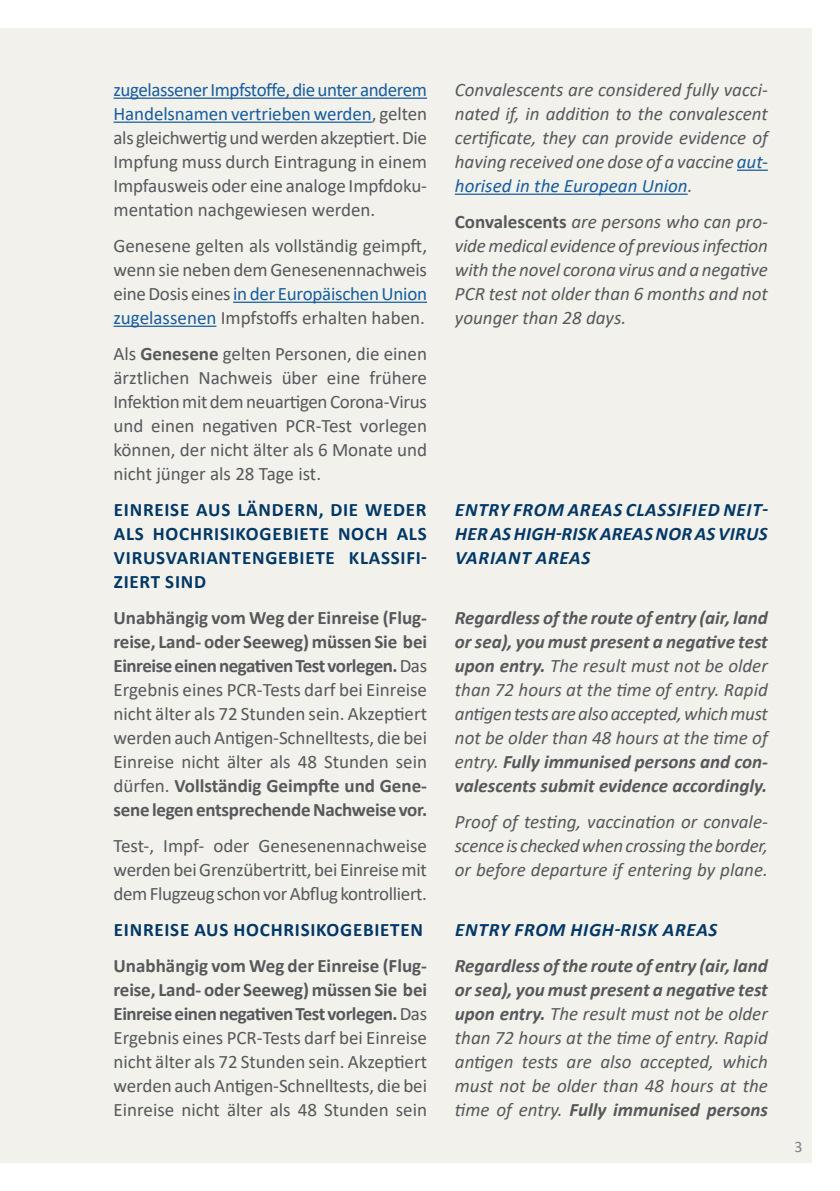
<style>
.page{position:relative;width:840px;height:1191px;background:#fff}
.page>*{position:absolute;margin:0;border:0;box-sizing:border-box;transform-origin:0 0}
.Copy{font:19px/24px "Calibri";letter-spacing:-.005em;color:#57585a;text-align:justify}
.Copy-2{font:italic 19px/24px "Calibri";color:#57585a;text-align:justify}
.Copy-3{font:700 19px/24px "Calibri";letter-spacing:-.015em;color:#57585a;text-align:justify}
.Copy-4{font:italic 700 19px/24px "Calibri";color:#57585a;text-align:justify}
.Copy-5{font:700 19px/24px "Calibri";letter-spacing:.04em;color:#003867;text-align:justify}
.Copy-6{font:italic 700 19px/24px "Calibri";letter-spacing:.035em;color:#003867;text-align:justify}
.Copy-7{font:16px "Calibri";color:#808285}
.s1{color:#175d9e}
.s2{font-weight:700}
.s3{font-weight:400}
.s4{font-weight:700;font-style:normal}
</style>
<div class="page">
<div style="left:0;top:28px;width:811px;height:1134px;background:#f2f1ec"></div>
<hr style="left:113px;top:98px;width:314px;height:1px;background:#175d9e">
<hr style="left:113px;top:122px;width:258px;height:1px;background:#175d9e">
<hr style="left:233px;top:302px;width:194px;height:1px;background:#175d9e">
<hr style="left:113px;top:326px;width:103px;height:1px;background:#175d9e">
<hr style="left:736px;top:170px;width:31px;height:1px;background:#175d9e">
<hr style="left:454px;top:194px;width:233px;height:1px;background:#175d9e">
<p class="Copy" style="left:113px;top:77px;width:315px"><span class="s1">zugelassener Impfstoffe, die unter anderem Handelsnamen vertrieben werden</span>, gelten als gleichwertig und werden akzeptiert. Die Impfung muss durch Eintragung in einem Impfausweis oder eine analoge Impfdoku&shy;mentation nachgewiesen werden.</p>
<p class="Copy" style="left:113px;top:233px;width:315px">Genesene gelten als vollständig geimpft, wenn sie neben dem Genesenennachweis eine Dosis eines <span class="s1">in der Europäischen Union zugelassenen</span> Impfstoffs erhalten haben.</p>
<p class="Copy" style="left:113px;top:341px;width:315px">Als <span class="s2">Genesene</span> gelten Personen, die einen ärztlichen Nachweis über eine frühere Infektion mit dem neuartigen Corona-Virus und einen negativen PCR-Test vorlegen können, der nicht älter als 6 Monate und nicht jünger als 28 Tage ist.</p>
<p class="Copy-5" style="left:114px;top:497px;width:314px">EINREISE AUS LÄNDERN, DIE WEDER ALS HOCHRISIKOGEBIETE NOCH ALS VIRUSVARIANTENGEBIETE KLASSIFI-ZIERT SIND</p>
<p class="Copy-3" style="left:113px;top:605px;width:315px">Unabhängig vom Weg der Einreise (Flug&shy;reise, Land- oder Seeweg) müssen Sie bei Einreise einen negativen Test vorlegen. <span class="s3">Das Ergebnis eines PCR-Tests darf bei Einreise nicht älter als 72 Stunden sein. Akzeptiert werden auch Antigen-Schnelltests, die bei Einreise nicht älter als 48 Stunden sein dürfen.</span> Vollständig Geimpfte und Gene&shy;sene legen entsprechende Nachweise vor.</p>
<p class="Copy" style="left:113px;top:833px;width:315px">Test-, Impf- oder Genesenennachweise werden bei Grenzübertritt, bei Einreise mit dem Flugzeug schon vor Abflug kontrolliert.</p>
<p class="Copy-5" style="left:114px;top:917px;width:310px">EINREISE AUS HOCHRISIKOGEBIETEN</p>
<p class="Copy" style="left:113px;top:953px;width:315px"><span class="s2">Unabhängig vom Weg der Einreise (Flug&shy;reise, Land- oder Seeweg) müssen Sie bei Einreise einen negativen Test vorlegen.</span> Das Ergebnis eines PCR-Tests darf bei Einreise nicht älter als 72 Stunden sein. Akzeptiert werden auch Antigen-Schnelltests, die bei Einreise nicht älter als 48 Stunden sein</p>
<p class="Copy-2" style="left:454px;top:77px;width:314px">Convalescents are considered fully vacci&shy;nated if, in addition to the convalescent certificate, they can provide evidence of having received one dose of a vaccine <span class="s1">aut&shy;horised in the European Union</span>.</p>
<p class="Copy-2" style="left:454px;top:209px;width:314px"><span class="s4">Convalescents</span> are persons who can pro&shy;vide medical evidence of previous infection with the novel corona virus and a negative PCR test not older than 6 months and not younger than 28 days.</p>
<p class="Copy-6" style="left:455px;top:497px;width:314px">ENTRY FROM AREAS CLASSIFIED NEIT-HER AS HIGH-RISK AREAS NOR AS VIRUS VARIANT AREAS</p>
<p class="Copy-4" style="left:454px;top:605px;width:314px">Regardless of the route of entry (air, land or sea), you must present a negative test upon entry. <span class="s3">The result must not be older than 72 hours at the time of entry. Rapid antigen tests are also accepted, which must not be older than 48 hours at the time of entry.</span> Fully immunised persons and con&shy;valescents submit evidence accordingly.</p>
<p class="Copy-2" style="left:454px;top:809px;width:314px">Proof of testing, vaccination or convale&shy;scence is checked when crossing the border, or before departure if entering by plane.</p>
<p class="Copy-6" style="left:455px;top:917px;width:263px">ENTRY FROM HIGH-RISK AREAS</p>
<p class="Copy-2" style="left:454px;top:953px;width:314px"><span class="s2">Regardless of the route of entry (air, land or sea), you must present a negative test upon entry.</span> The result must not be older than 72 hours at the time of entry. Rapid antigen tests are also accepted, which must not be older than 48 hours at the time of entry. <span class="s2">Fully immunised persons</span></p>
<p class="Copy-7" style="left:794px;top:1136px;width:10px">3</p>
</div>
